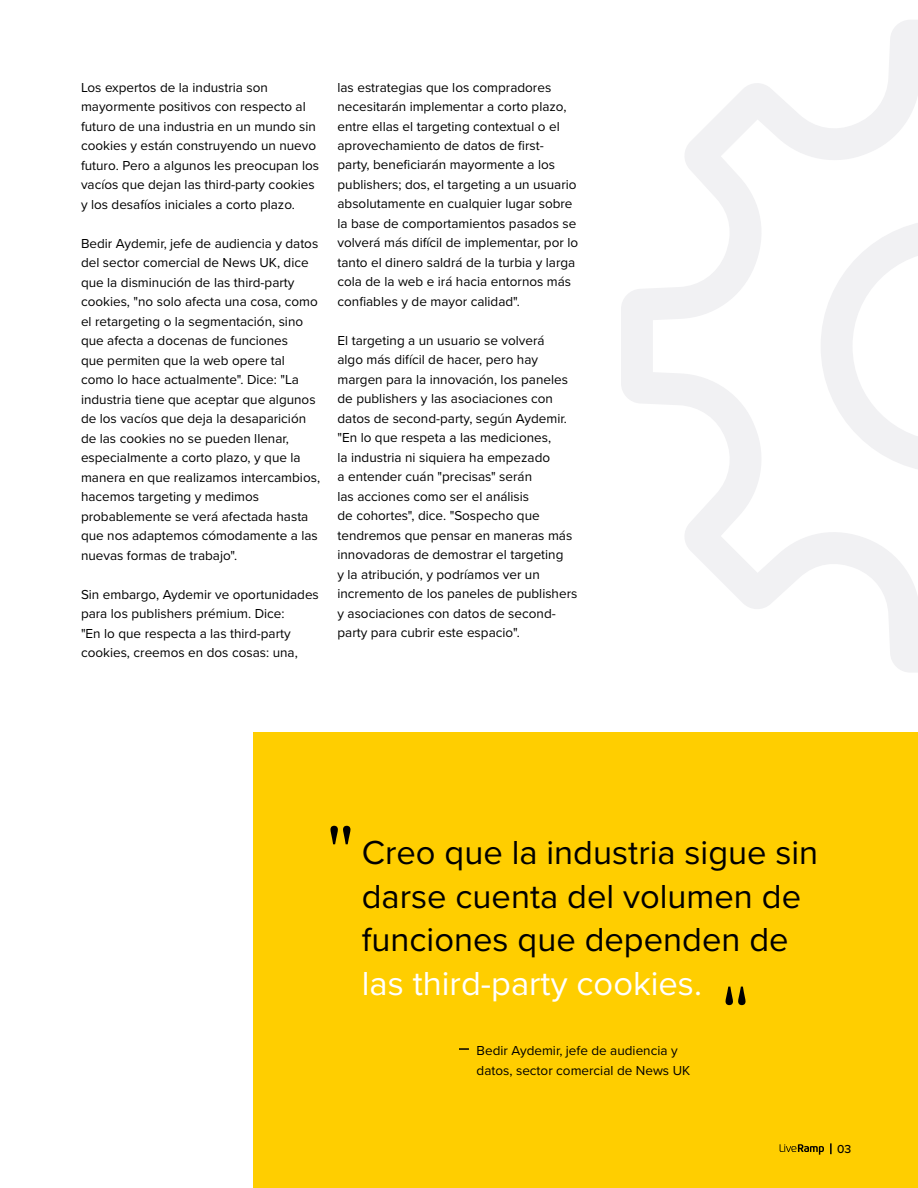
<style>
.page{position:relative;width:918px;height:1188px;background:#fff}
.page>*{position:absolute;margin:0;border:0;box-sizing:border-box;transform-origin:0 0}
.t1{font:67.5px "Georgia";color:#000}
.t2{font:34.5px/43.5px "Proxima Nova";color:#000}
.t3{font:34.5px "Proxima Nova";color:#fff}
.t4{font:13.5px/19.5px "Proxima Nova";color:#000}
.t5{font:500 12px "Proxima Nova";color:#000}
</style>
<div class="page">
<div style="left:254px;top:732px;width:664px;height:456px;background:#ffce00"></div>
<svg style="left:459px;top:1048px;width:10px;height:2px"></svg>
<svg style="left:621px;top:20px;width:297px;height:652px"></svg>
<svg style="left:821px;top:219px;width:97px;height:254px"></svg>
<svg style="left:780px;top:1144px;width:44px;height:11px"></svg>
<svg style="left:830px;top:1143px;width:2px;height:11px"></svg>
<p class="t4" style="left:81px;top:77px;width:240px">Los expertos de la industria son mayormente positivos con respecto al futuro de una industria en un mundo sin cookies y están construyendo un nuevo futuro. Pero a algunos les preocupan los vacíos que dejan las third-party cookies y los desafíos iniciales a corto plazo.</p>
<p class="t4" style="left:81px;top:233px;width:241px">Bedir Aydemir, jefe de audiencia y datos del sector comercial de News UK, dice que la disminución de las third-party cookies, "no solo afecta una cosa, como el retargeting o la segmentación, sino que afecta a docenas de funciones<br>que permiten que la web opere tal como lo hace actualmente". Dice: "La industria tiene que aceptar que algunos de los vacíos que deja la desaparición de las cookies no se pueden llenar, especialmente a corto plazo, y que la manera en que realizamos intercambios, hacemos targeting y medimos probablemente se verá afectada hasta que nos adaptemos cómodamente a las nuevas formas de trabajo".</p>
<p class="t4" style="left:81px;top:584px;width:239px">Sin embargo, Aydemir ve oportunidades para los publishers prémium. Dice:<br>"En lo que respecta a las third-party cookies, creemos en dos cosas: una,</p>
<p class="t4" style="left:338px;top:77px;width:242px">las estrategias que los compradores necesitarán implementar a corto plazo, entre ellas el targeting contextual o el aprovechamiento de datos de first&shy;party, beneficiarán mayormente a los publishers; dos, el targeting a un usuario absolutamente en cualquier lugar sobre la base de comportamientos pasados se volverá más difícil de implementar, por lo tanto el dinero saldrá de la turbia y larga cola de la web e irá hacia entornos más confiables y de mayor calidad".</p>
<p class="t4" style="left:338px;top:330px;width:241px">El targeting a un usuario se volverá<br>algo más difícil de hacer, pero hay margen para la innovación, los paneles de publishers y las asociaciones con datos de second-party, según Aydemir. "En lo que respeta a las mediciones,<br>la industria ni siquiera ha empezado<br>a entender cuán "precisas" serán<br>las acciones como ser el análisis<br>de cohortes", dice. "Sospecho que tendremos que pensar en maneras más innovadoras de demostrar el targeting<br>y la atribución, y podríamos ver un incremento de los paneles de publishers y asociaciones con datos de second&shy;party para cubrir este espacio".</p>
<h1 class="t1" style="left:327px;top:804px;width:29px">"</h1>
<h2 class="t2" style="left:362px;top:829px;width:458px">Creo que la industria sigue sin darse cuenta del volumen de funciones que dependen de</h2>
<h2 class="t3" style="left:362px;top:958px;width:342px">las third-party cookies.</h2>
<h1 class="t1" style="left:749px;top:1027px;width:29px;rotate:-180deg">"</h1>
<p class="t4" style="left:477px;top:1040px;width:215px">Bedir Aydemir, jefe de audiencia y datos, sector comercial de News UK</p>
<p class="t5" style="left:837px;top:1140px;width:16px">03</p>
</div>
